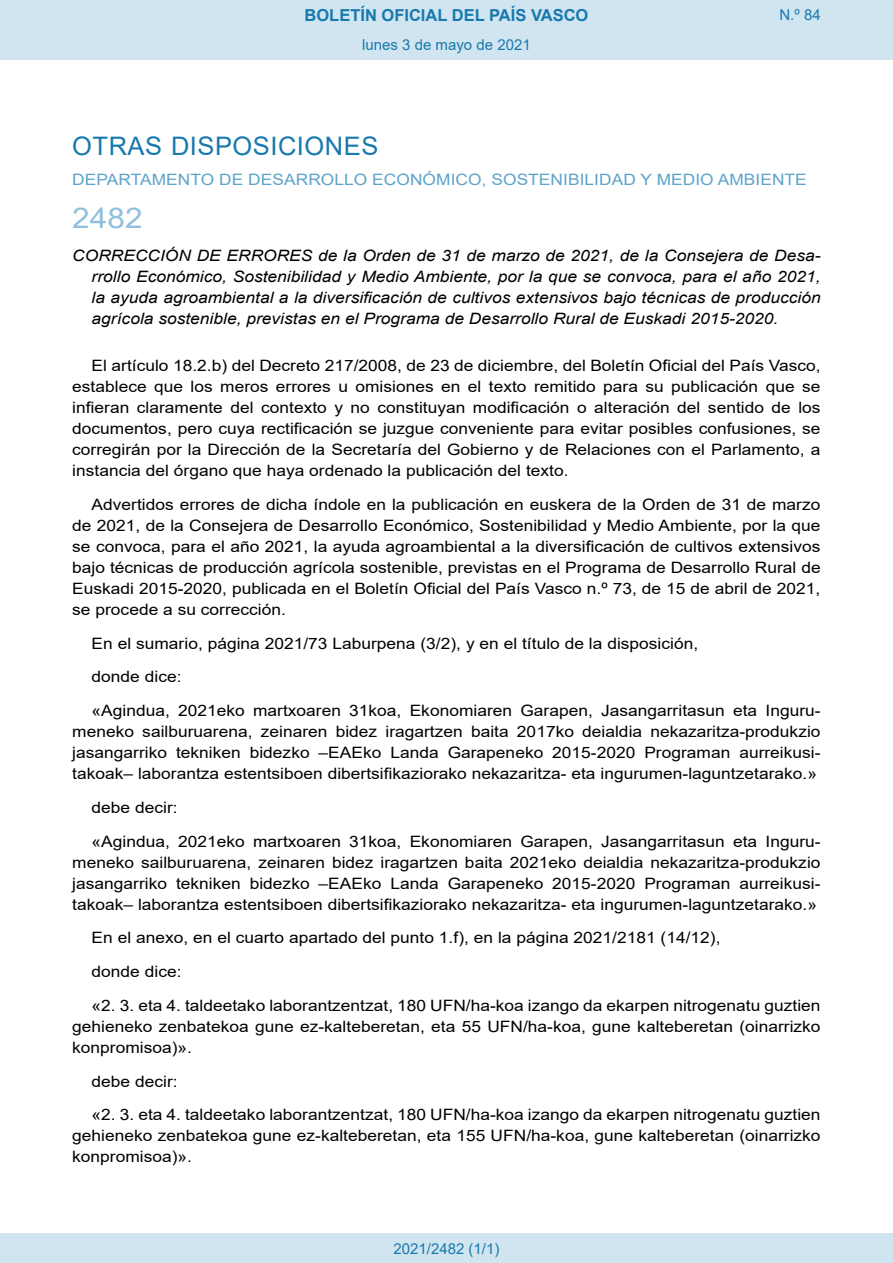
<style>
.page{position:relative;width:893px;height:1263px;background:#fff}
.page>*{position:absolute;margin:0;border:0;box-sizing:border-box;transform-origin:0 0}
.BOPVOrden{font:28.5px "Arial";color:#90c0db;scale:1.11 1}
.BOPVSeccion{font:25.5px "Arial";letter-spacing:.02em;color:#1879ad}
.t1{font:700 16.5px "Arial";color:#1879ad}
.BOPVDetalle{font:15.6px/21px "Arial";color:#000;text-align:justify;scale:1.11 1}
.BOPVTitulo{font:italic 15.6px/21px "Arial";color:#000;text-align:justify;scale:1.11 1}
.BOPVOrganismo{font:15.6px "Arial";letter-spacing:.005em;color:#5ea4ca;scale:1.11 1}
.Paginacion_Centro{font:15px "Arial";color:#1879ad}
</style>
<div class="page">
<div style="left:0;top:0;width:893px;height:60px;background:#d0e5f0"></div>
<div style="left:0;top:1233px;width:893px;height:30px;background:#d0e5f0"></div>
<p class="t1" style="left:305px;top:3px;width:285px">BOLETÍN OFICIAL DEL PAÍS VASCO</p>
<p class="Paginacion_Centro" style="left:362px;top:35px;width:170px">lunes 3 de mayo de 2021</p>
<p class="Paginacion_Centro" style="left:779px;top:5px;width:43px">N.º 84</p>
<p class="BOPVSeccion" style="left:72px;top:128px;width:308px">OTRAS DISPOSICIONES</p>
<p class="BOPVOrganismo" style="left:72px;top:169px;width:663px">DEPARTAMENTO DE DESARROLLO ECONÓMICO, SOSTENIBILIDAD Y MEDIO AMBIENTE</p>
<p class="BOPVOrden" style="left:72px;top:198px;width:65px">2482</p>
<p class="BOPVTitulo" style="left:92px;top:246px;width:658px;text-indent:-19px">CORRECCIÓN DE ERRORES de la Orden de 31 de marzo de 2021, de la Consejera de Desa&shy;rrollo Económico, Sostenibilidad y Medio Ambiente, por la que se convoca, para el año 2021, la ayuda agroambiental a la diversificación de cultivos extensivos bajo técnicas de producción agrícola sostenible, previstas en el Programa de Desarrollo Rural de Euskadi 2015-2020.</p>
<p class="BOPVDetalle" style="left:72px;top:355px;width:676px;text-indent:19px">El artículo 18.2.b) del Decreto 217/2008, de 23 de diciembre, del Boletín Oficial del País Vasco, establece que los meros errores u omisiones en el texto remitido para su publicación que se infieran claramente del contexto y no constituyan modificación o alteración del sentido de los documentos, pero cuya rectificación se juzgue conveniente para evitar posibles confusiones, se corregirán por la Dirección de la Secretaría del Gobierno y de Relaciones con el Parlamento, a instancia del órgano que haya ordenado la publicación del texto.</p>
<p class="BOPVDetalle" style="left:72px;top:494px;width:676px;text-indent:19px">Advertidos errores de dicha índole en la publicación en euskera de la Orden de 31 de marzo de 2021, de la Consejera de Desarrollo Económico, Sostenibilidad y Medio Ambiente, por la que se convoca, para el año 2021, la ayuda agroambiental a la diversificación de cultivos extensivos bajo técnicas de producción agrícola sostenible, previstas en el Programa de Desarrollo Rural de Euskadi 2015-2020, publicada en el Boletín Oficial del País Vasco n.º 73, de 15 de abril de 2021, se procede a su corrección.</p>
<p class="BOPVDetalle" style="left:92px;top:632px;width:548px">En el sumario, página 2021/73 Laburpena (3/2), y en el título de la disposición,</p>
<p class="BOPVDetalle" style="left:92px;top:666px;width:83px">donde dice:</p>
<p class="BOPVDetalle" style="left:72px;top:700px;width:676px;text-indent:19px">«Agindua, 2021eko martxoaren 31koa, Ekonomiaren Garapen, Jasangarritasun eta Inguru&shy;meneko sailburuarena, zeinaren bidez iragartzen baita 2017ko deialdia nekazaritza-produkzio jasangarriko tekniken bidezko –EAEko Landa Garapeneko 2015-2020 Programan aurreikusi&shy;takoak– laborantza estentsiboen dibertsifikaziorako nekazaritza- eta ingurumen-laguntzetarako.»</p>
<p class="BOPVDetalle" style="left:92px;top:797px;width:79px">debe decir:</p>
<p class="BOPVDetalle" style="left:72px;top:830px;width:676px;text-indent:19px">«Agindua, 2021eko martxoaren 31koa, Ekonomiaren Garapen, Jasangarritasun eta Inguru&shy;meneko sailburuarena, zeinaren bidez iragartzen baita 2021eko deialdia nekazaritza-produkzio jasangarriko tekniken bidezko –EAEko Landa Garapeneko 2015-2020 Programan aurreikusi&shy;takoak– laborantza estentsiboen dibertsifikaziorako nekazaritza- eta ingurumen-laguntzetarako.»</p>
<p class="BOPVDetalle" style="left:92px;top:927px;width:568px">En el anexo, en el cuarto apartado del punto 1.f), en la página 2021/2181 (14/12),</p>
<p class="BOPVDetalle" style="left:92px;top:961px;width:83px">donde dice:</p>
<p class="BOPVDetalle" style="left:72px;top:995px;width:676px;text-indent:19px">«2. 3. eta 4. taldeetako laborantzentzat, 180 UFN/ha-koa izango da ekarpen nitrogenatu guztien gehieneko zenbatekoa gune ez-kalteberetan, eta 55 UFN/ha-koa, gune kalteberetan (oinarrizko konpromisoa)».</p>
<p class="BOPVDetalle" style="left:92px;top:1070px;width:79px">debe decir:</p>
<p class="BOPVDetalle" style="left:72px;top:1104px;width:676px;text-indent:19px">«2. 3. eta 4. taldeetako laborantzentzat, 180 UFN/ha-koa izango da ekarpen nitrogenatu guztien gehieneko zenbatekoa gune ez-kalteberetan, eta 155 UFN/ha-koa, gune kalteberetan (oinarrizko konpromisoa)».</p>
<p class="Paginacion_Centro" style="left:393px;top:1238px;width:107px">2021/2482 (1/1)</p>
</div>
